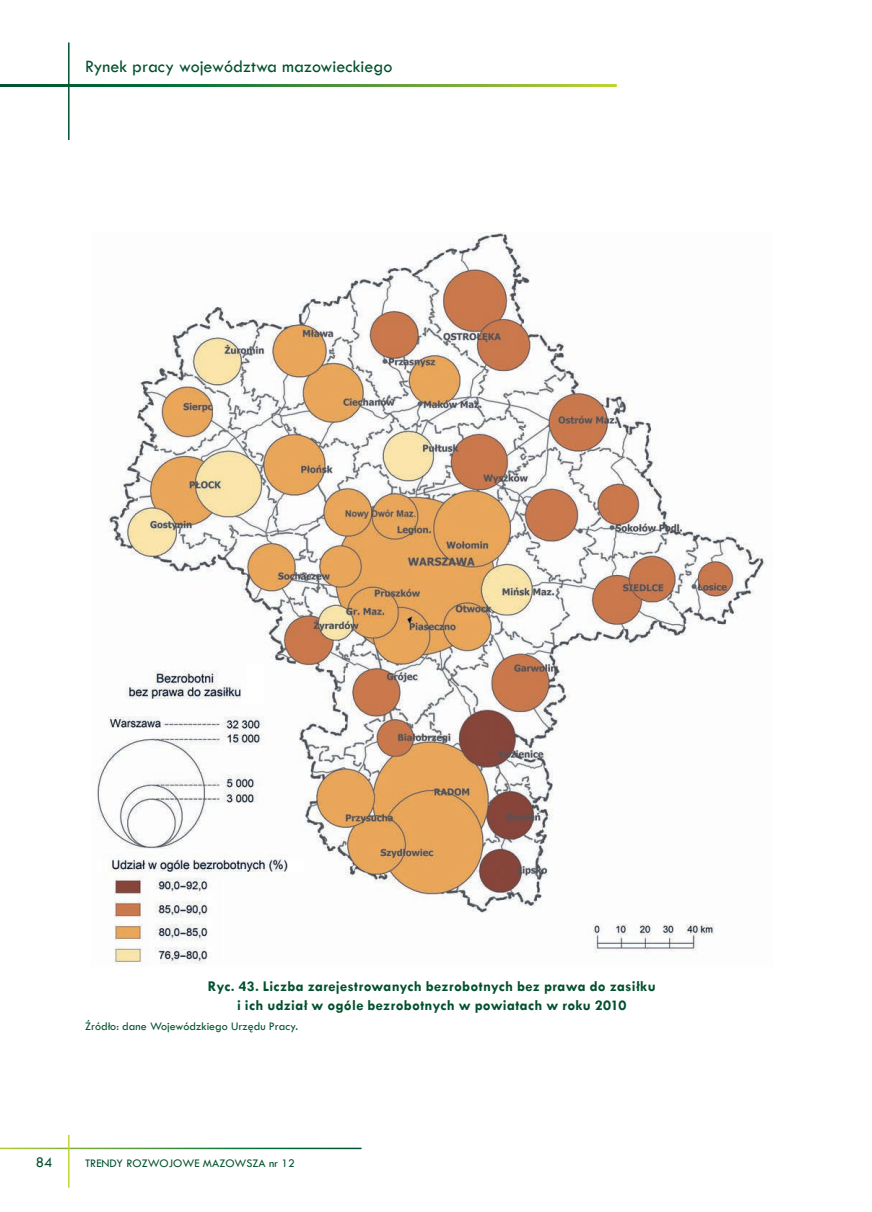
<style>
.page{position:relative;width:872px;height:1212px;background:#fff}
.page>*{position:absolute;margin:0;border:0;box-sizing:border-box;transform-origin:0 0}
.t1{font:18px "Tw Cen";color:#00502e}
.t2{font:700 15px/19.5px "Tw Cen";letter-spacing:.015em;color:#00502e;text-align:center}
.t3{font:15px "Tw Cen";color:#00502e}
.t4{font:12px "Tw Cen";color:#00502e}
</style>
<div class="page">
<hr style="left:68px;top:1135px;width:2px;height:53px;background:#c1d72f">
<hr style="left:68px;top:43px;width:2px;height:97px;background:#00502e">
<img style="left:97px;top:232px;width:669px;height:734px">
<p class="t1" style="left:85px;top:55px;width:309px">Rynek pracy województwa mazowieckiego</p>
<p class="t2" style="left:208px;top:976px;width:449px">Ryc. 43. Liczba zarejestrowanych bezrobotnych bez prawa do zasiłku i ich udział w ogóle bezrobotnych w powiatach w roku 2010</p>
<p class="t4" style="left:85px;top:1018px;width:214px">Źródło: dane Wojewódzkiego Urzędu Pracy.</p>
<p class="t3" style="left:36px;top:1153px;width:18px">84</p>
<p class="t4" style="left:85px;top:1156px;width:211px">TRENDY ROZWOJOWE MAZOWSZA nr 12</p>
</div>
